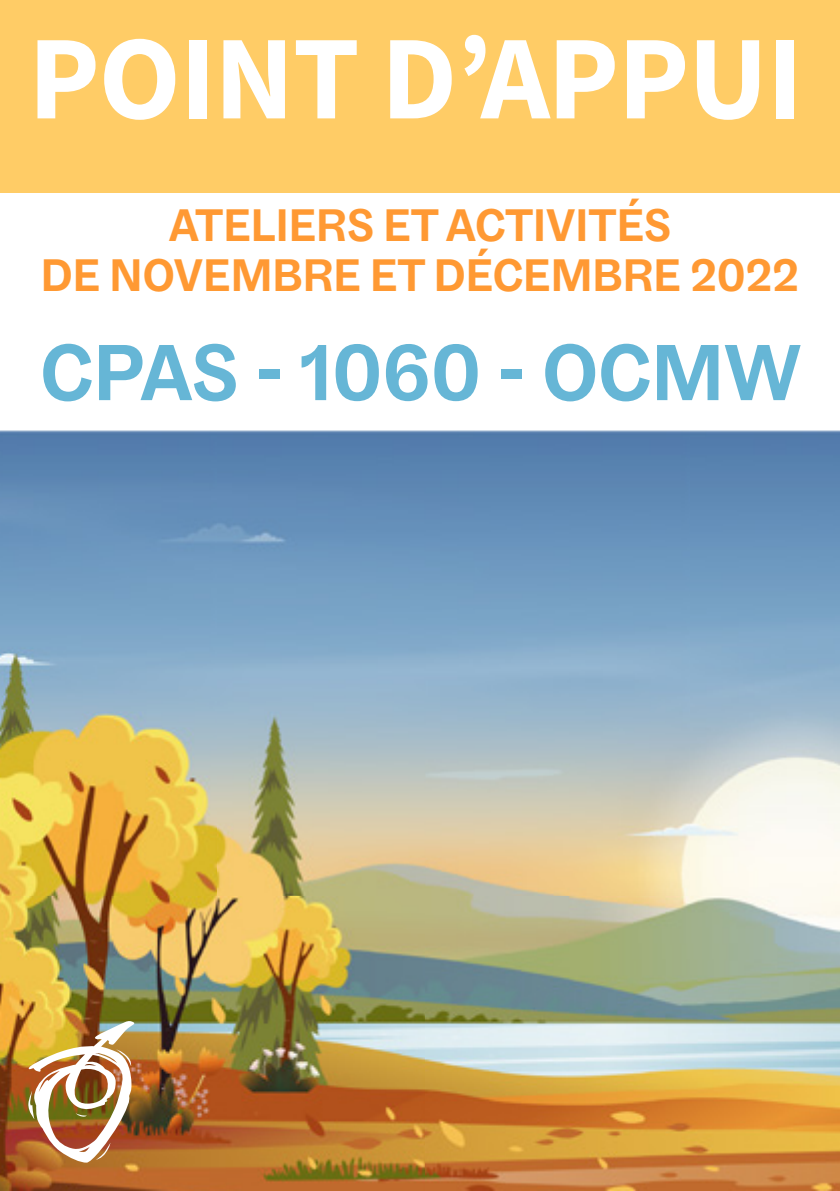
<style>
.page{position:relative;width:840px;height:1191px;background:#fff}
.page>*{position:absolute;margin:0;border:0;box-sizing:border-box;transform-origin:0 0}
.t1{font:120px "Source Sans Variable";letter-spacing:-.01em;color:#fff}
.t2{font:700 80px "ABC Social Unlicensed Trial";color:#66b6d6}
.t3{font:700 46px/50px "ABC Social Unlicensed Trial";color:#f93;text-align:center}
</style>
<div class="page">
<img style="left:0;top:431px;width:217px;height:465px">
<img style="left:217px;top:431px;width:622px;height:465px">
<img style="left:0;top:896px;width:425px;height:295px">
<img style="left:425px;top:896px;width:414px;height:295px">
<div style="left:0;top:0;width:839px;height:193px;background:#fc6"></div>
<img style="left:28px;top:1020px;width:108px;height:142px">
<h1 class="t1" style="left:28px;top:6px;width:775px">POINT D’APPUI</h1>
<p class="t3" style="left:41px;top:202px;width:759px">ATELIERS ET ACTIVITÉS<br>DE NOVEMBRE ET DÉCEMBRE 2022</p>
<h2 class="t2" style="left:40px;top:324px;width:762px">CPAS - 1060 - OCMW</h2>
</div>
